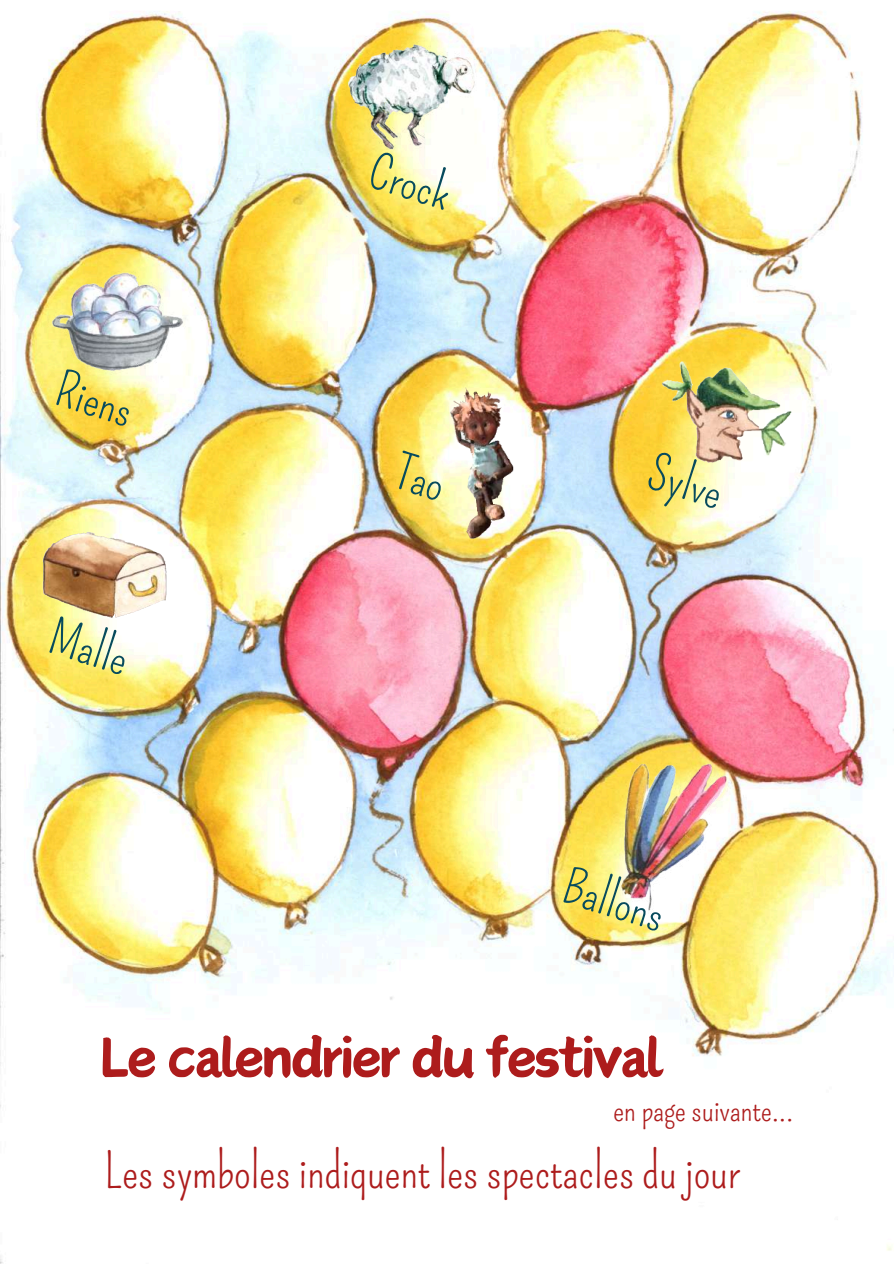
<style>
.page{position:relative;width:894px;height:1264px;background:#fff}
.page>*{position:absolute;margin:0;border:0;box-sizing:border-box;transform-origin:0 0}
.t1{font:60px "Canva Champion";letter-spacing:-.04em;color:#ad1c1c}
.t2{font:48px "Pompiere";letter-spacing:-.01em;color:#ad1c1c}
.t3{font:48px "Pompiere";color:#084b5d}
.t4{font:33px "Pompiere";letter-spacing:-.005em;color:#ad1c1c}
</style>
<div class="page">
<img style="left:0;top:11px;width:892px;height:1252px">
<img style="left:332px;top:35px;width:158px;height:124px">
<img style="left:652px;top:334px;width:153px;height:152px">
<img style="left:416px;top:379px;width:153px;height:175px">
<img style="left:590px;top:746px;width:148px;height:174px">
<img style="left:28px;top:500px;width:160px;height:143px">
<img style="left:42px;top:254px;width:152px;height:126px">
<svg style="left:391px;top:450px;width:51px;height:51px;background:#fbe572"></svg>
<p class="t3" style="left:65px;top:361px;width:80px;rotate:17deg">Riens</p>
<p class="t3" style="left:59px;top:608px;width:82px;rotate:17deg">Malle</p>
<p class="t3" style="left:379px;top:143px;width:84px;rotate:17deg">Crock</p>
<p class="t3" style="left:657px;top:444px;width:77px;rotate:17deg">Sylve</p>
<p class="t3" style="left:572px;top:858px;width:105px;rotate:17deg">Ballons</p>
<p class="t1" style="left:99px;top:1024px;width:564px">Le calendrier du festival</p>
<p class="t4" style="left:613px;top:1089px;width:182px">en page suivante...</p>
<p class="t2" style="left:104px;top:1143px;width:636px">Les symboles indiquent les spectacles du jour</p>
</div>
